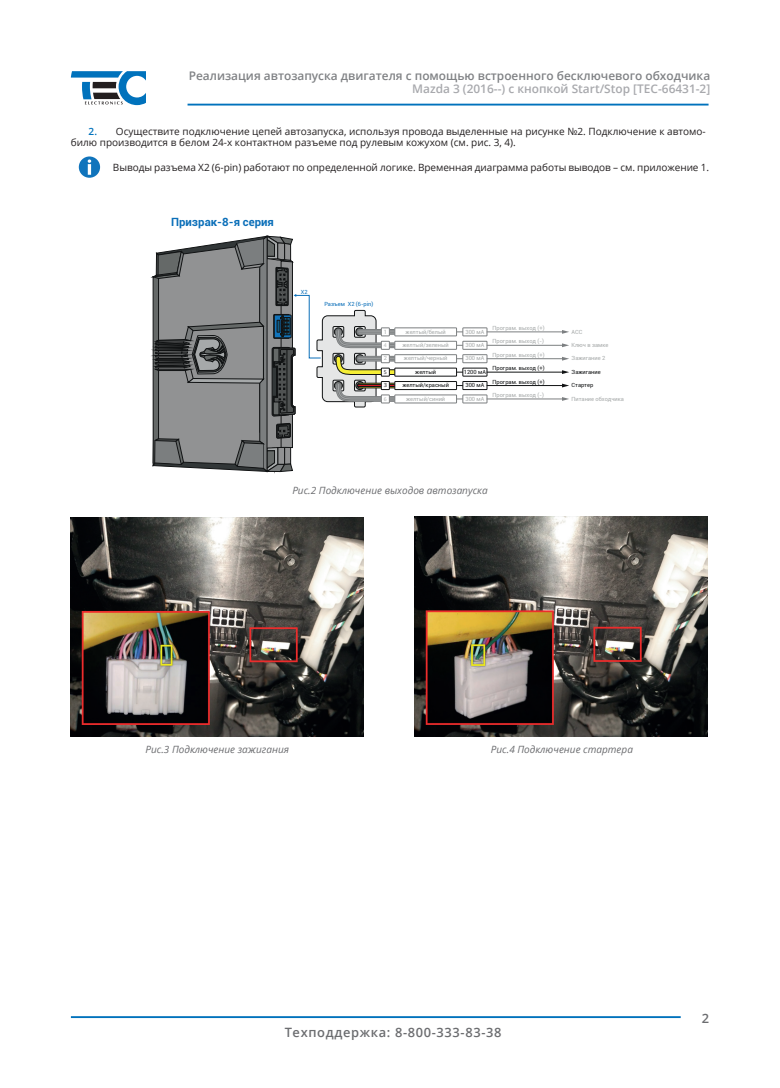
<style>
.page{position:relative;width:780px;height:1088px;background:#fff}
.page>*{position:absolute;margin:0;border:0;box-sizing:border-box;transform-origin:0 0}
.t1{font:600 12.88px "Open Sans";letter-spacing:.05em;color:#6c6d70}
.t2{font:600 11.88px "Open Sans";color:#808285}
.t3{font:600 11.88px "Open Sans";color:#a8a9ad}
.t4{font:700 11.38px "Roboto";color:#0b6fb9}
.t5{font:10px/11.2px "Open Sans";color:#231f20}
.t6{font:italic 10px "Open Sans";color:#6c6d70}
.t7{font:5.62px "Roboto";color:#a7aaaa}
.t8{font:5.62px "Roboto";color:#111314}
.t9{font:5.62px "Roboto";color:#0b6fb9}
.t10{font:5.62px "Open Sans";color:#111314}
.t11{font:5.25px "Open Sans";color:#a7aaaa}
.t12{font:5.25px "Open Sans";color:#111314}
.s1{font-weight:600;color:#0072bc}
</style>
<div class="page">
<svg style="left:71px;top:71px;width:74px;height:34px"></svg>
<hr style="left:187px;top:104px;width:521px;height:2px;background:#0072bc">
<hr style="left:71px;top:1016px;width:609px;height:2px;background:#0072bc">
<svg style="left:79px;top:156px;width:21px;height:22px"></svg>
<svg style="left:88px;top:159px;width:3px;height:16px"></svg>
<img style="left:415px;top:516px;width:292px;height:220px">
<img style="left:71px;top:517px;width:293px;height:219px">
<svg style="left:152px;top:236px;width:276px;height:236px"></svg>
<div style="left:395px;top:328px;width:61px;height:8px;background:#fff"></div>
<div style="left:394px;top:328px;width:63px;height:8px;border:1px solid #7c7f81"></div>
<div style="left:381px;top:328px;width:8px;height:8px;background:#fff"></div>
<div style="left:381px;top:328px;width:8px;height:8px;border:1px solid #7c7f81"></div>
<div style="left:395px;top:341px;width:61px;height:8px;background:#fff"></div>
<div style="left:394px;top:341px;width:63px;height:8px;border:1px solid #7c7f81"></div>
<div style="left:381px;top:341px;width:8px;height:8px;background:#fff"></div>
<div style="left:381px;top:341px;width:8px;height:8px;border:1px solid #7c7f81"></div>
<div style="left:395px;top:381px;width:61px;height:9px;background:#fff"></div>
<div style="left:394px;top:381px;width:63px;height:9px;border:1px solid #111314"></div>
<div style="left:381px;top:381px;width:8px;height:9px;background:#fff"></div>
<div style="left:381px;top:381px;width:8px;height:9px;border:1px solid #111314"></div>
<div style="left:395px;top:368px;width:61px;height:8px;background:#fff"></div>
<div style="left:394px;top:368px;width:63px;height:8px;border:1px solid #111314"></div>
<div style="left:381px;top:368px;width:8px;height:8px;background:#fff"></div>
<div style="left:381px;top:368px;width:8px;height:8px;border:1px solid #111314"></div>
<div style="left:395px;top:395px;width:61px;height:8px;background:#fff"></div>
<div style="left:394px;top:395px;width:63px;height:8px;border:1px solid #7c7f81"></div>
<div style="left:381px;top:395px;width:8px;height:8px;background:#fff"></div>
<div style="left:381px;top:395px;width:8px;height:8px;border:1px solid #7c7f81"></div>
<div style="left:357px;top:358px;width:70px;height:2px;border:1px solid #7b7e7f"></div>
<div style="left:395px;top:355px;width:61px;height:8px;background:#fff"></div>
<div style="left:394px;top:354px;width:63px;height:9px;border:1px solid #7c7f81"></div>
<div style="left:381px;top:355px;width:8px;height:8px;background:#fff"></div>
<div style="left:381px;top:354px;width:8px;height:9px;border:1px solid #7c7f81"></div>
<div style="left:462px;top:328px;width:25px;height:8px;border:1px solid #7c7f81"></div>
<div style="left:462px;top:341px;width:25px;height:8px;border:1px solid #7c7f81"></div>
<div style="left:462px;top:354px;width:25px;height:9px;border:1px solid #7c7f81"></div>
<div style="left:462px;top:368px;width:25px;height:8px;border:1px solid #111314"></div>
<div style="left:462px;top:381px;width:25px;height:9px;border:1px solid #111314"></div>
<div style="left:462px;top:395px;width:25px;height:8px;border:1px solid #7c7f81"></div>
<hr style="left:486px;top:331px;width:77px;height:1px;background:#7c7f81">
<svg style="left:562px;top:330px;width:7px;height:4px"></svg>
<hr style="left:486px;top:345px;width:77px;height:1px;background:#7c7f81">
<svg style="left:562px;top:343px;width:7px;height:4px"></svg>
<hr style="left:486px;top:358px;width:77px;height:1px;background:#7c7f81">
<svg style="left:562px;top:357px;width:7px;height:4px"></svg>
<hr style="left:486px;top:372px;width:77px;height:1px;background:#111314">
<svg style="left:562px;top:370px;width:7px;height:4px"></svg>
<hr style="left:486px;top:385px;width:77px;height:1px;background:#111314">
<svg style="left:562px;top:384px;width:7px;height:3px"></svg>
<hr style="left:486px;top:398px;width:77px;height:1px;background:#7c7f81">
<svg style="left:562px;top:397px;width:7px;height:4px"></svg>
<p class="t2" style="left:189px;top:67px;width:523px">Реализация автозапуска двигателя с помощью встроенного бесключевого обходчика</p>
<p class="t3" style="left:412px;top:81px;width:300px">Mazda 3 (2016--) с кнопкой Start/Stop [TEC-66431-2]</p>
<p class="t5" style="left:71px;top:126px;width:636px;text-indent:18px"><span class="s1">2.</span> Осуществите подключение цепей автозапуска, используя провода выделенные на рисунке №2. Подключение к автомо&shy;билю производится в белом 24-х контактном разъеме под рулевым кожухом (см. рис. 3, 4).</p>
<p class="t5" style="left:113px;top:161px;width:597px">Выводы разъема X2 (6-pin) работают по определенной логике. Временная диаграмма работы выводов – см. приложение 1.</p>
<p class="t4" style="left:171px;top:214px;width:104px">Призрак-8-я серия</p>
<p class="t9" style="left:301px;top:288px;width:8px">X2</p>
<p class="t9" style="left:324px;top:300px;width:50px">Разъем X2 (6-pin)</p>
<p class="t7" style="left:384px;top:328px;width:5px">1</p>
<p class="t7" style="left:405px;top:328px;width:42px">желтый/белый</p>
<p class="t11" style="left:384px;top:342px;width:4px">4</p>
<p class="t7" style="left:402px;top:341px;width:48px">желтый/зеленый</p>
<p class="t10" style="left:384px;top:382px;width:5px">3</p>
<p class="t8" style="left:402px;top:381px;width:48px">желтый/красный</p>
<p class="t7" style="left:384px;top:354px;width:5px">2</p>
<p class="t7" style="left:404px;top:354px;width:45px">желтый/черный</p>
<p class="t12" style="left:384px;top:369px;width:4px">5</p>
<p class="t8" style="left:415px;top:368px;width:22px">желтый</p>
<p class="t11" style="left:384px;top:396px;width:4px">6</p>
<p class="t7" style="left:406px;top:395px;width:40px">желтый/синий</p>
<p class="t7" style="left:492px;top:324px;width:54px">Програм. выход (+)</p>
<p class="t7" style="left:492px;top:337px;width:53px">Програм. выход (-)</p>
<p class="t7" style="left:492px;top:351px;width:54px">Програм. выход (+)</p>
<p class="t8" style="left:492px;top:364px;width:54px">Програм. выход (+)</p>
<p class="t8" style="left:492px;top:378px;width:54px">Програм. выход (+)</p>
<p class="t7" style="left:492px;top:391px;width:53px">Програм. выход (-)</p>
<p class="t7" style="left:465px;top:328px;width:20px">300 мА</p>
<p class="t7" style="left:465px;top:341px;width:20px">300 мА</p>
<p class="t7" style="left:465px;top:354px;width:20px">300 мА</p>
<p class="t8" style="left:464px;top:368px;width:24px">1200 мА</p>
<p class="t8" style="left:465px;top:381px;width:20px">300 мА</p>
<p class="t7" style="left:465px;top:395px;width:20px">300 мА</p>
<p class="t7" style="left:571px;top:328px;width:12px">АСС</p>
<p class="t7" style="left:571px;top:341px;width:39px">Ключ в замке</p>
<p class="t7" style="left:571px;top:354px;width:35px">Зажигание 2</p>
<p class="t8" style="left:571px;top:368px;width:31px">Зажигание</p>
<p class="t8" style="left:571px;top:381px;width:23px">Стартер</p>
<p class="t7" style="left:571px;top:395px;width:54px">Питание обходчика</p>
<p class="t6" style="left:292px;top:483px;width:197px">Рис.2 Подключение выходов автозапуска</p>
<p class="t6" style="left:145px;top:742px;width:145px">Рис.3 Подключение зажигания</p>
<p class="t6" style="left:491px;top:742px;width:144px">Рис.4 Подключение стартера</p>
<p class="t1" style="left:285px;top:1023px;width:218px">Техподдержка: 8-800-333-83-38</p>
<p class="t1" style="left:701px;top:1010px;width:9px">2</p>
</div>
